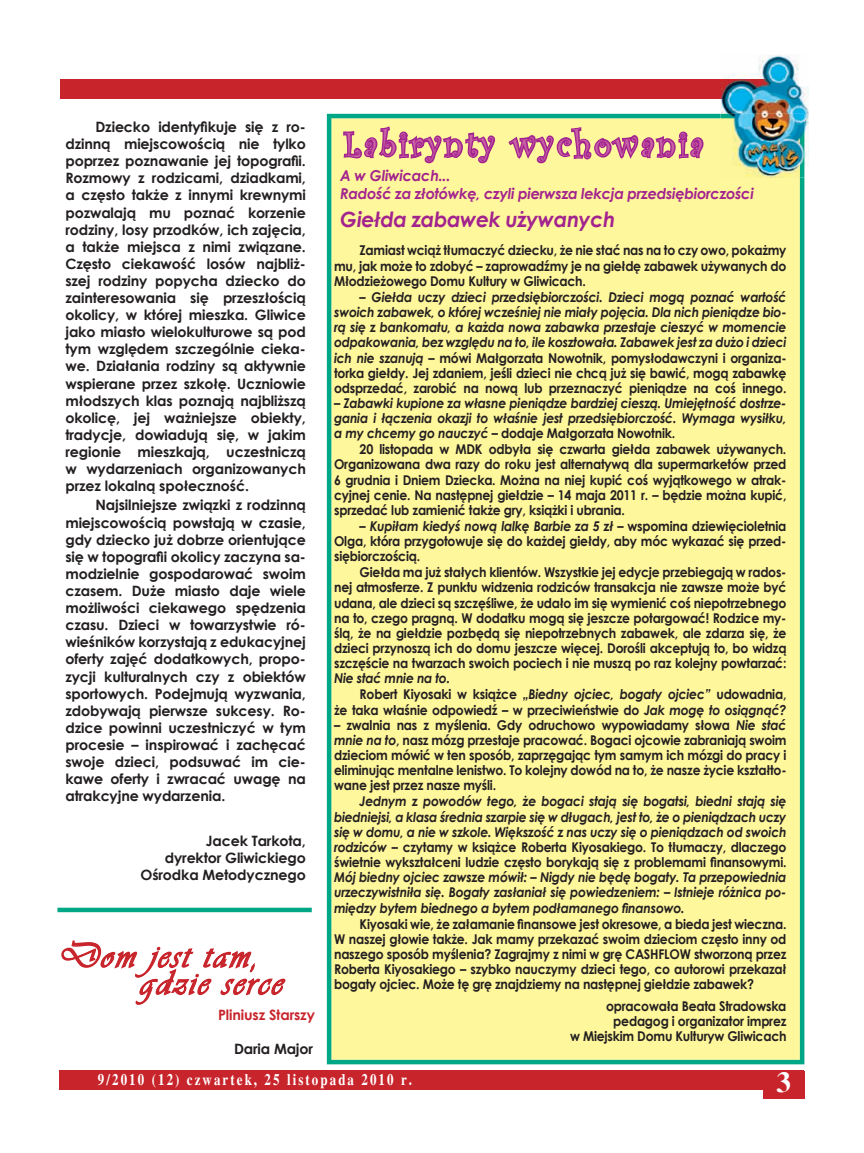
<style>
.page{position:relative;width:864px;height:1153px;background:#fff}
.page>*{position:absolute;margin:0;border:0;box-sizing:border-box;transform-origin:0 0}
.t1{font:36px/27px "Vivaldii";letter-spacing:.075em;color:#c8242b}
.t2{font:36px "Curlz";letter-spacing:.1em;color:#ca63a6}
.t3{font:700 29.1px "Times New Roman";color:#fff}
.t4{font:italic 700 21px "Century Gothic";letter-spacing:-.02em;color:#a2238e}
.t5{font:700 16.2px "Times New Roman";letter-spacing:.16em;color:#fff;scale:.8 1}
.t6{font:italic 700 15px/18px "Century Gothic";letter-spacing:-.02em;color:#a2238e}
.t7{font:700 14.25px/17.1px "Century Gothic";letter-spacing:-.01em;color:#231f20;text-align:justify}
.t8{font:700 14.25px "Century Gothic";letter-spacing:-.01em;color:#c8242b}
.t9{font:700 13.5px/15.1px "Century Gothic";letter-spacing:-.02em;color:#231f20;text-align:justify;scale:.92 1}
.t10{font:italic 700 13.5px/15.1px "Century Gothic";letter-spacing:-.02em;color:#231f20;text-align:justify;scale:.92 1}
.s1{font-style:normal}
.s2{font-style:italic}
</style>
<div class="page">
<div style="left:327px;top:114px;width:477px;height:950px;background:#fff79c"></div>
<div style="left:60px;top:1070px;width:744px;height:19px;background:#c8242b"></div>
<div style="left:762px;top:1070px;width:42px;height:28px;background:#c8242b"></div>
<div style="left:60px;top:80px;width:660px;height:19px;background:#c8242b"></div>
<img style="left:720px;top:55px;width:88px;height:122px">
<img style="left:720px;top:114px;width:84px;height:63px">
<img style="left:720px;top:80px;width:66px;height:19px">
<svg style="left:341px;top:124px;width:156px;height:42px;background:#e2b597"></svg>
<svg style="left:506px;top:125px;width:199px;height:41px;background:#e2b797"></svg>
<div style="left:57px;top:907px;width:254px;height:5px;background:#00a786"></div>
<svg style="left:61px;top:940px;width:225px;height:65px"></svg>
<p class="t7" style="left:65px;top:118px;width:242px;text-indent:30px">Dziecko identyfikuje się z ro&shy;dzinną miejscowością nie tylko poprzez poznawanie jej topografii.<br>Rozmowy z rodzicami, dziadkami, a często także z innymi krewnymi pozwalają mu poznać korzenie rodziny, losy przodków, ich zajęcia, a także miejsca z nimi związane.<br>Często ciekawość losów najbliż&shy;szej rodziny popycha dziecko do zainteresowania się przeszłością okolicy, w której mieszka. Gliwice jako miasto wielokulturowe są pod tym względem szczególnie cieka&shy;we. Działania rodziny są aktywnie wspierane przez szkołę. Uczniowie młodszych klas poznają najbliższą okolicę, jej ważniejsze obiekty, tradycje, dowiadują się, w jakim regionie mieszkają, uczestniczą w wydarzeniach organizowanych przez lokalną społeczność.</p>
<p class="t7" style="left:65px;top:496px;width:242px;text-indent:30px">Najsilniejsze związki z rodzinną miejscowością powstają w czasie, gdy dziecko już dobrze orientujące się w topografii okolicy zaczyna sa&shy;modzielnie gospodarować swoim czasem. Duże miasto daje wiele możliwości ciekawego spędzenia czasu. Dzieci w towarzystwie ró&shy;wieśników korzystają z edukacyjnej oferty zajęć dodatkowych, propo&shy;zycji kulturalnych czy z obiektów sportowych. Podejmują wyzwania, zdobywają pierwsze sukcesy. Ro&shy;dzice powinni uczestniczyć w tym procesie – inspirować i zachęcać swoje dzieci, podsuwać im cie&shy;kawe oferty i zwracać uwagę na atrakcyjne wydarzenia.</p>
<p class="t7" style="left:140px;top:831px;width:167px;text-align:right">Jacek Tarkota,<br>dyrektor Gliwickiego<br>Ośrodka Metodycznego</p>
<h1 class="t1" style="left:140px;top:942px;width:143px;text-indent:-82px">Dom jest tam, gdzie serce</h1>
<p class="t8" style="left:218px;top:1003px;width:98px">Pliniusz Starszy</p>
<p class="t7" style="left:234px;top:1039px;width:80px">Daria Major</p>
<h1 class="t2" style="left:344px;top:119px;width:360px">Labirynty wychowania</h1>
<p class="t6" style="left:340px;top:166px;width:415px">A w Gliwicach...<br>Radość za złotówkę, czyli pierwsza lekcja przedsiębiorczości</p>
<h3 class="t4" style="left:340px;top:203px;width:276px">Giełda zabawek używanych</h3>
<p class="t9" style="left:334px;top:242px;width:493px;text-indent:26px">Zamiast wciąż tłumaczyć dziecku, że nie stać nas na to czy owo, pokażmy mu, jak może to zdobyć – zaprowadźmy je na giełdę zabawek używanych do Młodzieżowego Domu Kultury w Gliwicach.</p>
<p class="t10" style="left:334px;top:289px;width:493px;text-indent:26px">– Giełda uczy dzieci przedsiębiorczości. Dzieci mogą poznać wartość swoich zabawek, o której wcześniej nie miały pojęcia. Dla nich pieniądze bio&shy;rą się z bankomatu, a każda nowa zabawka przestaje cieszyć w momencie odpakowania, bez względu na to, ile kosztowała. Zabawek jest za dużo i dzieci ich nie szanują <span class="s1">– mówi Małgorzata Nowotnik, pomysłodawczyni i organiza&shy;torka giełdy. Jej zdaniem, jeśli dzieci nie chcą już się bawić, mogą zabawkę odsprzedać, zarobić na nową lub przeznaczyć pieniądze na coś innego.</span></p>
<p class="t10" style="left:334px;top:395px;width:493px">– Zabawki kupione za własne pieniądze bardziej cieszą. Umiejętność dostrze&shy;gania i łączenia okazji to właśnie jest przedsiębiorczość. Wymaga wysiłku, a my chcemy go nauczyć <span class="s1">– dodaje Małgorzata Nowotnik.</span></p>
<p class="t9" style="left:334px;top:441px;width:493px;text-indent:26px">20 listopada w MDK odbyła się czwarta giełda zabawek używanych.<br>Organizowana dwa razy do roku jest alternatywą dla supermarketów przed 6 grudnia i Dniem Dziecka. Można na niej kupić coś wyjątkowego w atrak&shy;cyjnej cenie. Na następnej giełdzie – 14 maja 2011 r. – będzie można kupić, sprzedać lub zamienić także gry, książki i ubrania.</p>
<p class="t9" style="left:334px;top:518px;width:493px;text-indent:26px"><span class="s2">– Kupiłam kiedyś nową lalkę Barbie za 5 zł</span> – wspomina dziewięcioletnia Olga, która przygotowuje się do każdej giełdy, aby móc wykazać się przed&shy;siębiorczością.</p>
<p class="t9" style="left:334px;top:564px;width:493px;text-indent:26px">Giełda ma już stałych klientów. Wszystkie jej edycje przebiegają w rados&shy;nej atmosferze. Z punktu widzenia rodziców transakcja nie zawsze może być udana, ale dzieci są szczęśliwe, że udało im się wymienić coś niepotrzebnego na to, czego pragną. W dodatku mogą się jeszcze potargować! Rodzice my&shy;ślą, że na giełdzie pozbędą się niepotrzebnych zabawek, ale zdarza się, że dzieci przynoszą ich do domu jeszcze więcej. Dorośli akceptują to, bo widzą szczęście na twarzach swoich pociech i nie muszą po raz kolejny powtarzać:</p>
<p class="t10" style="left:334px;top:670px;width:128px">Nie stać mnie na to.</p>
<p class="t9" style="left:359px;top:686px;width:465px">Robert Kiyosaki w książce <span class="s2">„Biedny ojciec, bogaty ojciec”</span> udowadnia,</p>
<p class="t9" style="left:334px;top:701px;width:493px">że taka właśnie odpowiedź – w przeciwieństwie do <span class="s2">Jak mogę to osiągnąć?</span></p>
<p class="t9" style="left:334px;top:716px;width:493px">– zwalnia nas z myślenia. Gdy odruchowo wypowiadamy słowa <span class="s2">Nie stać mnie na to</span>, nasz mózg przestaje pracować. Bogaci ojcowie zabraniają swoim dzieciom mówić w ten sposób, zaprzęgając tym samym ich mózgi do pracy i eliminując mentalne lenistwo. To kolejny dowód na to, że nasze życie kształto&shy;wane jest przez nasze myśli.</p>
<p class="t10" style="left:334px;top:793px;width:493px;text-indent:26px">Jednym z powodów tego, że bogaci stają się bogatsi, biedni stają się biedniejsi, a klasa średnia szarpie się w długach, jest to, że o pieniądzach uczy się w domu, a nie w szkole. Większość z nas uczy się o pieniądzach od swoich rodziców <span class="s1">– czytamy w książce Roberta Kiyosakiego. To tłumaczy, dlaczego świetnie wykształceni ludzie często borykają się z problemami finansowymi.</span></p>
<p class="t10" style="left:334px;top:869px;width:493px">Mój biedny ojciec zawsze mówił: – Nigdy nie będę bogaty. Ta przepowiednia urzeczywistniła się. Bogaty zasłaniał się powiedzeniem: – Istnieje różnica po&shy;między bytem biednego a bytem podłamanego finansowo.</p>
<p class="t9" style="left:334px;top:915px;width:493px;text-indent:26px">Kiyosaki wie, że załamanie finansowe jest okresowe, a bieda jest wieczna.<br>W naszej głowie także. Jak mamy przekazać swoim dzieciom często inny od naszego sposób myślenia? Zagrajmy z nimi w grę CASHFLOW stworzoną przez Roberta Kiyosakiego – szybko nauczymy dzieci tego, co autorowi przekazał bogaty ojciec. Może tę grę znajdziemy na następnej giełdzie zabawek?</p>
<p class="t9" style="left:570px;top:997px;width:236px;text-align:right">opracowała Beata Stradowska pedagog i organizator imprez<br>w Miejskim Domu Kulturyw Gliwicach</p>
<p class="t5" style="left:98px;top:1069px;width:394px">9/2010 (12) czwartek, 25 listopada 2010 r.</p>
<h2 class="t3" style="left:776px;top:1065px;width:16px">3</h2>
</div>
